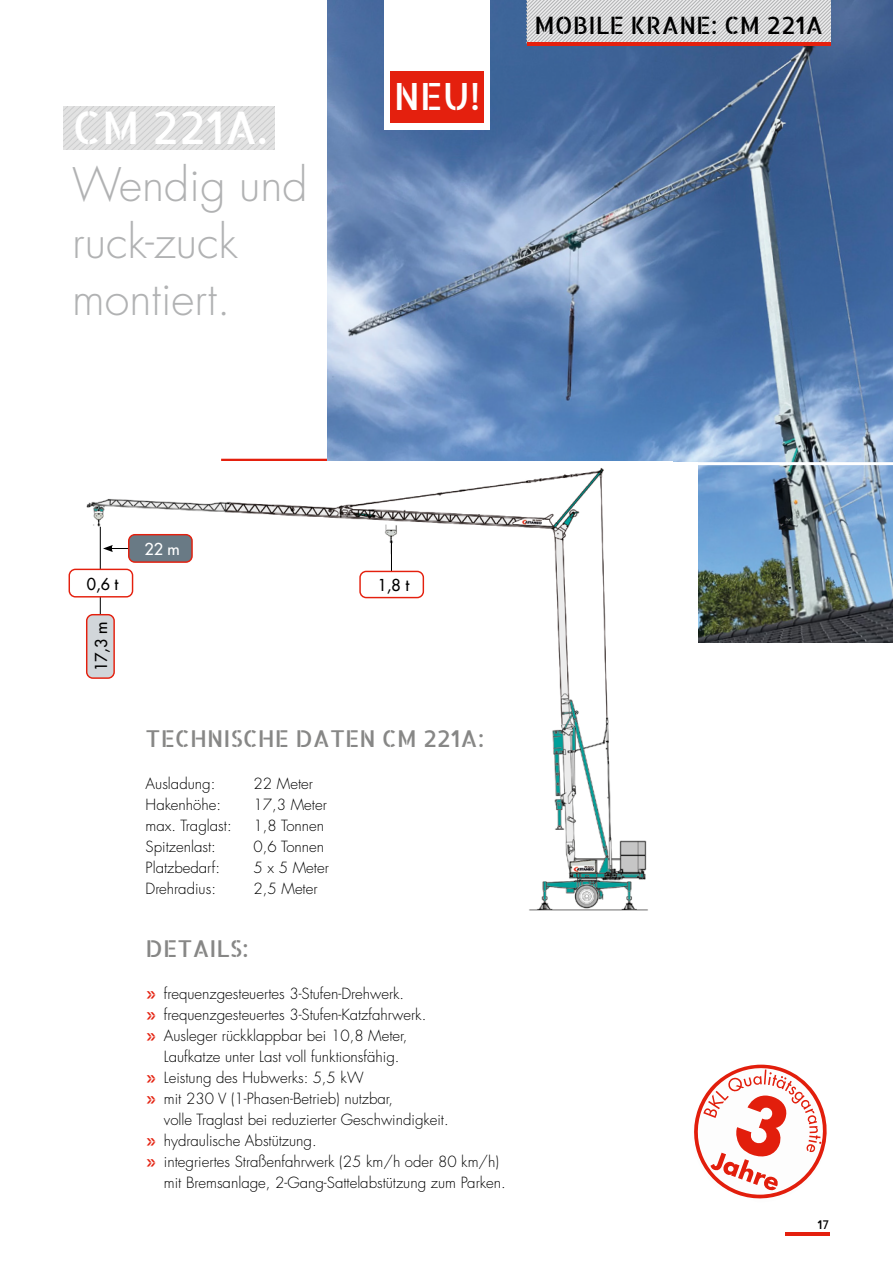
<style>
.page{position:relative;width:893px;height:1263px;background:#fff}
.page>*{position:absolute;margin:0;border:0;box-sizing:border-box;transform-origin:0 0}
.t1{font:300 45px/57px "Futura LT Pro";color:#b1b2b3}
.t2{font:39px "Allerta Stencil";color:#fff}
.t3{font:37.5px "Allerta Stencil";color:#fff}
.t4{font:24px "Allerta Stencil";color:#000}
.t5{font:23.25px "Allerta Stencil";color:#878786}
.t6{font:500 16.05px "Futura LT Pro";color:#000}
.t7{font:500 16.05px "Futura LT Pro";color:#fff}
.t8{font:300 15px/21px "Futura LT Pro";color:#000}
.t9{font:12px "Allerta Stencil";color:#000}
.s1{font-family:"Allerta Stencil";font-weight:400;color:#fff}
.s2{font-family:"Allerta Stencil";font-weight:400;color:#e4200e}
</style>
<div class="page">
<hr style="left:221px;top:459px;width:146px;height:3px;background:#e4200e">
<img style="left:327px;top:0;width:566px;height:643px">
<img style="left:694px;top:1065px;width:133px;height:134px">
<img style="left:708px;top:1069px;width:97px;height:40px">
<img style="left:710px;top:1095px;width:79px;height:96px">
<img style="left:64px;top:107px;width:211px;height:42px">
<svg style="left:527px;top:0;width:304px;height:44px;background:#d4d0d0"></svg>
<hr style="left:527px;top:43px;width:303px;height:3px;background:#e4200e">
<div style="left:384px;top:0;width:106px;height:130px;background:#fff"></div>
<div style="left:390px;top:71px;width:94px;height:52px;background:#e4200e"></div>
<hr style="left:679px;top:462px;width:214px;height:3px;background:#fff">
<div style="left:64px;top:462px;width:633px;height:459px;background:#fff"></div>
<img style="left:68px;top:468px;width:580px;height:443px">
<hr style="left:100px;top:527px;width:1px;height:88px;background:#000">
<div style="left:69px;top:569px;width:64px;height:28px;background:#fff;border-radius:6px"></div>
<div style="left:69px;top:569px;width:64px;height:28px;border:1px solid #e4200e;border-radius:6px"></div>
<div style="left:87px;top:615px;width:27px;height:63px;background:#d1d6da;border-radius:6px"></div>
<div style="left:86px;top:614px;width:29px;height:65px;border:1px solid #e4200e;border-radius:6px"></div>
<svg style="left:103px;top:545px;width:25px;height:7px"></svg>
<div style="left:129px;top:535px;width:63px;height:27px;background:#697a85;border-radius:6px"></div>
<div style="left:128px;top:534px;width:65px;height:29px;border:1px solid #e4200e;border-radius:6px"></div>
<hr style="left:391px;top:541px;width:1px;height:41px;background:#000">
<div style="left:360px;top:571px;width:63px;height:27px;background:#fff;border-radius:6px"></div>
<div style="left:359px;top:571px;width:65px;height:27px;border:1px solid #e4200e;border-radius:6px"></div>
<hr style="left:785px;top:1232px;width:44px;height:3px;background:#e4200e">
<p class="t1" style="left:72px;top:99px;width:237px"><span class="s1">CM 221A.<br></span>Wendig und ruck-zuck montiert.</p>
<p class="t2" style="left:384px;top:59px;width:92px">NEU!</p>
<p class="t3" style="left:394px;top:71px;width:88px">NEU!</p>
<p class="t4" style="left:534px;top:10px;width:290px">MOBILE KRANE: CM 221A</p>
<p class="t6" style="left:87px;top:572px;width:33px">0,6 t</p>
<p class="t6" style="left:89px;top:671px;width:51px;rotate:-90deg">17,3 m</p>
<p class="t7" style="left:144px;top:537px;width:37px">22 m</p>
<p class="t6" style="left:378px;top:573px;width:33px">1,8 t</p>
<p class="t5" style="left:146px;top:723px;width:340px">TECHNISCHE DATEN CM 221A:</p>
<p class="t8" style="left:146px;top:773px;width:71px">Ausladung:</p>
<p class="t8" style="left:254px;top:773px;width:61px">22 Meter</p>
<p class="t8" style="left:146px;top:794px;width:77px">Hakenhöhe:</p>
<p class="t8" style="left:254px;top:794px;width:75px">17,3 Meter</p>
<p class="t8" style="left:146px;top:815px;width:88px">max. Traglast:</p>
<p class="t8" style="left:254px;top:815px;width:72px">1,8 Tonnen</p>
<p class="t8" style="left:146px;top:836px;width:72px">Spitzenlast:</p>
<p class="t8" style="left:254px;top:836px;width:72px">0,6 Tonnen</p>
<p class="t8" style="left:146px;top:857px;width:76px">Platzbedarf:</p>
<p class="t8" style="left:254px;top:857px;width:77px">5 x 5 Meter</p>
<p class="t8" style="left:146px;top:878px;width:72px">Drehradius:</p>
<p class="t8" style="left:254px;top:878px;width:65px">2,5 Meter</p>
<p class="t5" style="left:146px;top:933px;width:105px">DETAILS:</p>
<p class="t8" style="left:146px;top:983px;width:260px"><span class="s2">»</span> frequenzgesteuertes 3-Stufen-Drehwerk.</p>
<p class="t8" style="left:146px;top:1004px;width:282px"><span class="s2">»</span> frequenzgesteuertes 3-Stufen-Katzfahrwerk.</p>
<p class="t8" style="left:164px;top:1025px;width:245px;text-indent:-18px"><span class="s2">»</span> Ausleger rückklappbar bei 10,8 Meter,<br>Laufkatze unter Last voll funktionsfähig.</p>
<p class="t8" style="left:146px;top:1067px;width:219px"><span class="s2">»</span> Leistung des Hubwerks: 5,5 kW</p>
<p class="t8" style="left:164px;top:1088px;width:286px;text-indent:-18px"><span class="s2">»</span> mit 230 V (1-Phasen-Betrieb) nutzbar,<br>volle Traglast bei reduzierter Geschwindigkeit.</p>
<p class="t8" style="left:146px;top:1130px;width:172px"><span class="s2">»</span> hydraulische Abstützung.</p>
<p class="t8" style="left:164px;top:1151px;width:343px;text-indent:-18px"><span class="s2">»</span> integriertes Straßenfahrwerk (25 km/h oder 80 km/h) mit Bremsanlage, 2-Gang-Sattelabstützung zum Parken.</p>
<p class="t9" style="left:818px;top:1217px;width:13px">17</p>
</div>
